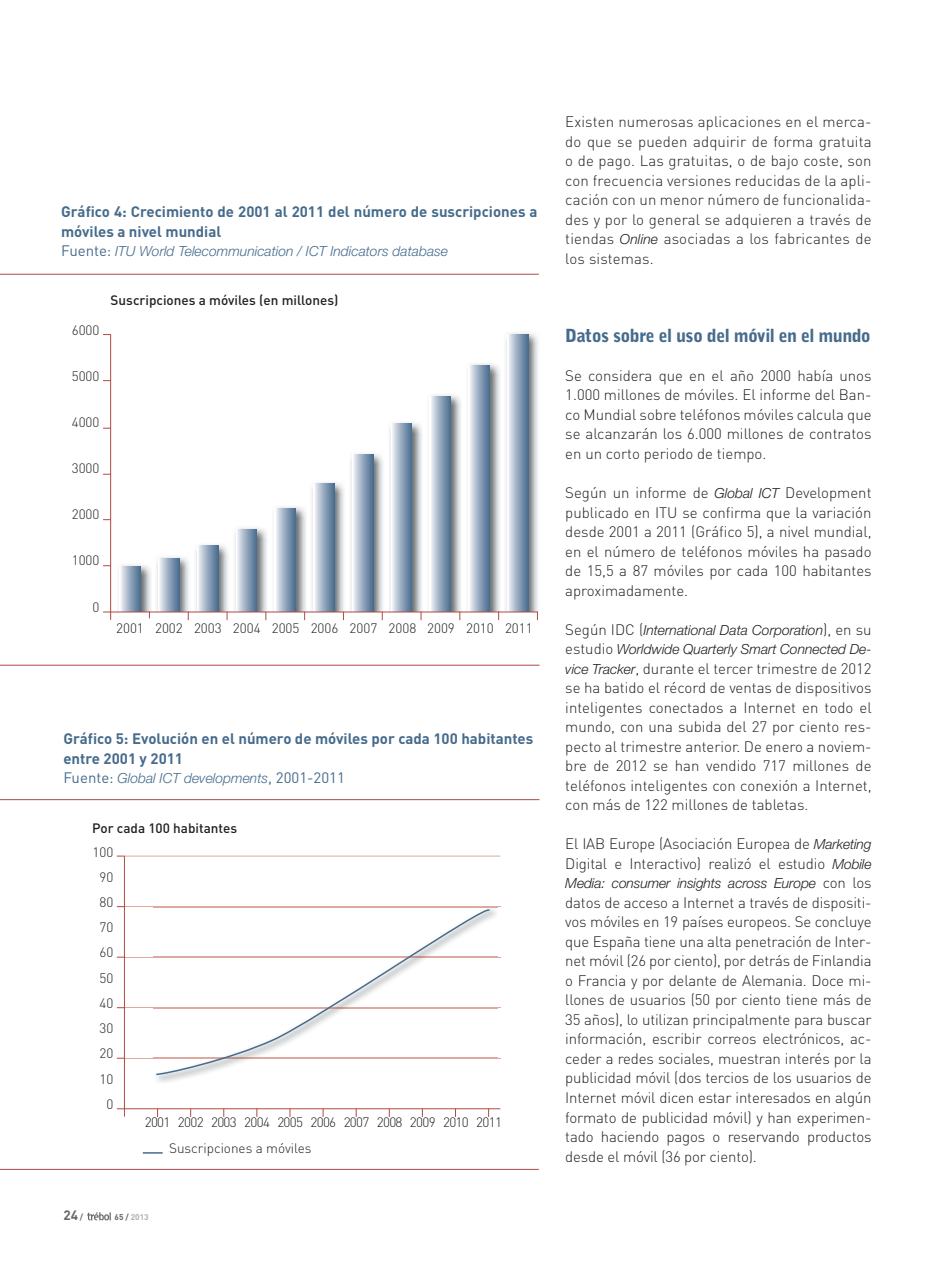
<style>
.page{position:relative;width:935px;height:1263px;background:#fff}
.page>*{position:absolute;margin:0;border:0;box-sizing:border-box;transform-origin:0 0}
.t1{font:900 18px "Bell Gothic Std";letter-spacing:-.03em;color:#466b8c}
.t2{font:300 15px/19.5px "DIN";color:#231f20;text-align:justify}
.t3{font:700 15px/19.5px "DIN";color:#466b8c}
.t4{font:italic 300 13.8px/19.5px "Helvetica Neue";color:#231f20}
.t5{font:italic 300 13.8px "Helvetica Neue";color:#466b8c}
.t6{font:300 13.5px/25.2px "DIN";color:#231f20;text-align:right}
.t7{font:500 13.5px "DIN";color:#231f20}
.t8{font:700 13.5px "DIN";color:#67686b}
.t9{font:700 8.25px "DIN";color:#aeb0b3}
.s1{font-family:"DIN";font-weight:400;font-style:normal;font-size:15px}
.s2{font-size:8.25px}
.s3{color:#67686b}
.s4{font-family:"Helvetica Neue";font-style:italic;font-size:13.8px}
.s5{font-family:"DIN";font-style:normal;font-size:15px}
</style>
<div class="page">
<svg style="left:87px;top:1212px;width:24px;height:8px"></svg>
<hr style="left:0;top:664px;width:539px;height:1px;background:#af4a45">
<hr style="left:0;top:274px;width:539px;height:1px;background:#af4a45">
<hr style="left:110px;top:334px;width:1px;height:285px;background:#af4a45">
<img style="left:505px;top:333px;width:34px;height:278px">
<svg style="left:507px;top:334px;width:21px;height:277px;background:#9fb0c4"></svg>
<img style="left:389px;top:423px;width:34px;height:188px">
<svg style="left:391px;top:424px;width:21px;height:187px;background:#9caec2"></svg>
<img style="left:428px;top:395px;width:34px;height:216px">
<svg style="left:430px;top:396px;width:21px;height:215px;background:#9aadc1"></svg>
<img style="left:311px;top:483px;width:34px;height:128px">
<div style="left:314px;top:483px;width:20px;height:129px;background:linear-gradient(to right,#ebecf3,#537495)"></div>
<img style="left:234px;top:528px;width:34px;height:83px">
<svg style="left:236px;top:529px;width:21px;height:82px;background:#9badc1"></svg>
<img style="left:273px;top:507px;width:34px;height:104px">
<div style="left:275px;top:508px;width:20px;height:104px;background:linear-gradient(to right,#edeef5,#547596)"></div>
<img style="left:195px;top:545px;width:34px;height:66px">
<svg style="left:197px;top:545px;width:21px;height:66px"></svg>
<img style="left:156px;top:557px;width:34px;height:54px">
<svg style="left:158px;top:558px;width:21px;height:53px"></svg>
<img style="left:118px;top:565px;width:33px;height:46px">
<div style="left:120px;top:566px;width:20px;height:46px;background:linear-gradient(to right,#ebedf4,#537495)"></div>
<img style="left:467px;top:364px;width:33px;height:247px">
<div style="left:469px;top:365px;width:20px;height:246px;background:linear-gradient(to right,#ecedf4,#547595)"></div>
<img style="left:350px;top:454px;width:34px;height:157px">
<svg style="left:352px;top:454px;width:21px;height:157px;background:#9eafc3"></svg>
<hr style="left:103px;top:611px;width:435px;height:1px;background:#af4a45">
<hr style="left:0;top:799px;width:539px;height:1px;background:#af4a45">
<hr style="left:0;top:1168px;width:539px;height:1px;background:#af4a45">
<hr style="left:117px;top:1108px;width:383px;height:1px;background:#af4a45">
<hr style="left:124px;top:855px;width:1px;height:261px;background:#af4a45">
<hr style="left:143px;top:1151px;width:20px;height:2px;background:#466b8c">
<hr style="left:125px;top:855px;width:375px;height:1px;background:#ddaaa0">
<hr style="left:125px;top:906px;width:375px;height:1px;background:#ddaaa0">
<hr style="left:125px;top:956px;width:375px;height:1px;background:#ddaaa0">
<hr style="left:125px;top:1057px;width:375px;height:1px;background:#ddaaa0">
<hr style="left:125px;top:1007px;width:375px;height:1px;background:#ddaaa0">
<svg style="left:155px;top:907px;width:335px;height:168px"></svg>
<p class="t3" style="left:61px;top:204px;width:478px">Gráfico 4: Crecimiento de 2001 al 2011 del número de suscripciones a móviles a nivel mundial</p>
<p class="t5" style="left:61px;top:246px;width:388px"><span class="s1">Fuente:</span> ITU World Telecommunication / ICT Indicators database</p>
<p class="t7" style="left:111px;top:295px;width:229px">Suscripciones a móviles (en millones)</p>
<p class="t6" style="left:72px;top:319px;width:29px">6000</p>
<p class="t6" style="left:72px;top:365px;width:29px">5000</p>
<p class="t6" style="left:72px;top:411px;width:29px">4000</p>
<p class="t6" style="left:72px;top:457px;width:29px">3000</p>
<p class="t6" style="left:72px;top:503px;width:29px">2000</p>
<p class="t6" style="left:72px;top:549px;width:29px">1000</p>
<p class="t6" style="left:93px;top:595px;width:8px">0</p>
<p class="t6" style="left:116px;top:617px;width:29px">2001</p>
<p class="t6" style="left:272px;top:617px;width:29px">2005</p>
<p class="t6" style="left:194px;top:617px;width:29px">2003</p>
<p class="t6" style="left:350px;top:617px;width:29px">2007</p>
<p class="t6" style="left:466px;top:617px;width:29px">2010</p>
<p class="t6" style="left:155px;top:617px;width:29px">2002</p>
<p class="t6" style="left:311px;top:617px;width:29px">2006</p>
<p class="t6" style="left:427px;top:617px;width:29px">2009</p>
<p class="t6" style="left:233px;top:617px;width:29px">2004</p>
<p class="t6" style="left:388px;top:617px;width:29px">2008</p>
<p class="t6" style="left:505px;top:617px;width:29px">2011</p>
<p class="t3" style="left:63px;top:730px;width:471px">Gráfico 5: Evolución en el número de móviles por cada 100 habitantes entre 2001 y 2011</p>
<p class="t5" style="left:63px;top:773px;width:283px"><span class="s1">Fuente:</span> Global ICT developments<span class="s1">, 2001-2011</span></p>
<p class="t7" style="left:92px;top:823px;width:146px">Por cada 100 habitantes</p>
<p class="t6" style="left:92px;top:840px;width:22px">100<br>90<br>80<br>70<br>60<br>50<br>40<br>30<br>20<br>10<br>0</p>
<p class="t6" style="left:211px;top:1111px;width:27px">2003</p>
<p class="t6" style="left:344px;top:1111px;width:27px">2007</p>
<p class="t6" style="left:476px;top:1111px;width:27px">2011</p>
<p class="t6" style="left:145px;top:1111px;width:27px">2001</p>
<p class="t6" style="left:277px;top:1111px;width:27px">2005</p>
<p class="t6" style="left:410px;top:1111px;width:27px">2009</p>
<p class="t6" style="left:244px;top:1111px;width:27px">2004</p>
<p class="t6" style="left:377px;top:1111px;width:27px">2008</p>
<p class="t6" style="left:169px;top:1137px;width:144px">Suscripciones a móviles</p>
<p class="t6" style="left:178px;top:1111px;width:27px">2002</p>
<p class="t6" style="left:310px;top:1111px;width:27px">2006</p>
<p class="t6" style="left:443px;top:1111px;width:27px">2010</p>
<p class="t8" style="left:63px;top:1210px;width:21px">24 <span class="s2">/</span></p>
<p class="t9" style="left:115px;top:1214px;width:36px"><span class="s3">65 /</span> 2013</p>
<p class="t2" style="left:565px;top:114px;width:308px">Existen numerosas aplicaciones en el merca&shy;do que se pueden adquirir de forma gratuita o de pago. Las gratuitas, o de bajo coste, son con frecuencia versiones reducidas de la apli&shy;cación con un menor número de funcionalida&shy;des y por lo general se adquieren a través de tiendas <span class="s4">Online</span> asociadas a los fabricantes de los sistemas.</p>
<p class="t1" style="left:565px;top:327px;width:307px">Datos sobre el uso del móvil en el mundo</p>
<p class="t2" style="left:565px;top:367px;width:308px">Se considera que en el año 2000 había unos 1.000 millones de móviles. El informe del Ban&shy;co Mundial sobre teléfonos móviles calcula que se alcanzarán los 6.000 millones de contratos en un corto periodo de tiempo.</p>
<p class="t2" style="left:565px;top:484px;width:308px">Según un informe de <span class="s4">Global ICT</span> Development publicado en ITU se confirma que la variación desde 2001 a 2011 (Gráfico 5), a nivel mundial, en el número de teléfonos móviles ha pasado de 15,5 a 87 móviles por cada 100 habitantes aproximadamente.</p>
<p class="t4" style="left:565px;top:621px;width:308px"><span class="s5">Según IDC (</span>International Data Corporation<span class="s5">), en su estudio</span> Worldwide Quarterly Smart Connected De-</p>
<p class="t2" style="left:565px;top:660px;width:308px"><span class="s4">vice Tracker</span>, durante el tercer trimestre de 2012 se ha batido el récord de ventas de dispositivos inteligentes conectados a Internet en todo el mundo, con una subida del 27 por ciento res&shy;pecto al trimestre anterior. De enero a noviem&shy;bre de 2012 se han vendido 717 millones de teléfonos inteligentes con conexión a Internet, con más de 122 millones de tabletas.</p>
<p class="t2" style="left:565px;top:835px;width:308px">El IAB Europe (Asociación Europea de <span class="s4">Marketing<br></span>Digital e Interactivo) realizó el estudio <span class="s4">Mobile</span></p>
<p class="t4" style="left:565px;top:874px;width:308px">Media: consumer insights across Europe <span class="s5">con los</span></p>
<p class="t2" style="left:565px;top:894px;width:308px">datos de acceso a Internet a través de dispositi&shy;vos móviles en 19 países europeos. Se concluye que España tiene una alta penetración de Inter&shy;net móvil (26 por ciento), por detrás de Finlandia o Francia y por delante de Alemania. Doce mi&shy;llones de usuarios (50 por ciento tiene más de 35 años), lo utilizan principalmente para buscar información, escribir correos electrónicos, ac&shy;ceder a redes sociales, muestran interés por la publicidad móvil (dos tercios de los usuarios de Internet móvil dicen estar interesados en algún formato de publicidad móvil) y han experimen&shy;tado haciendo pagos o reservando productos desde el móvil (36 por ciento).</p>
</div>
